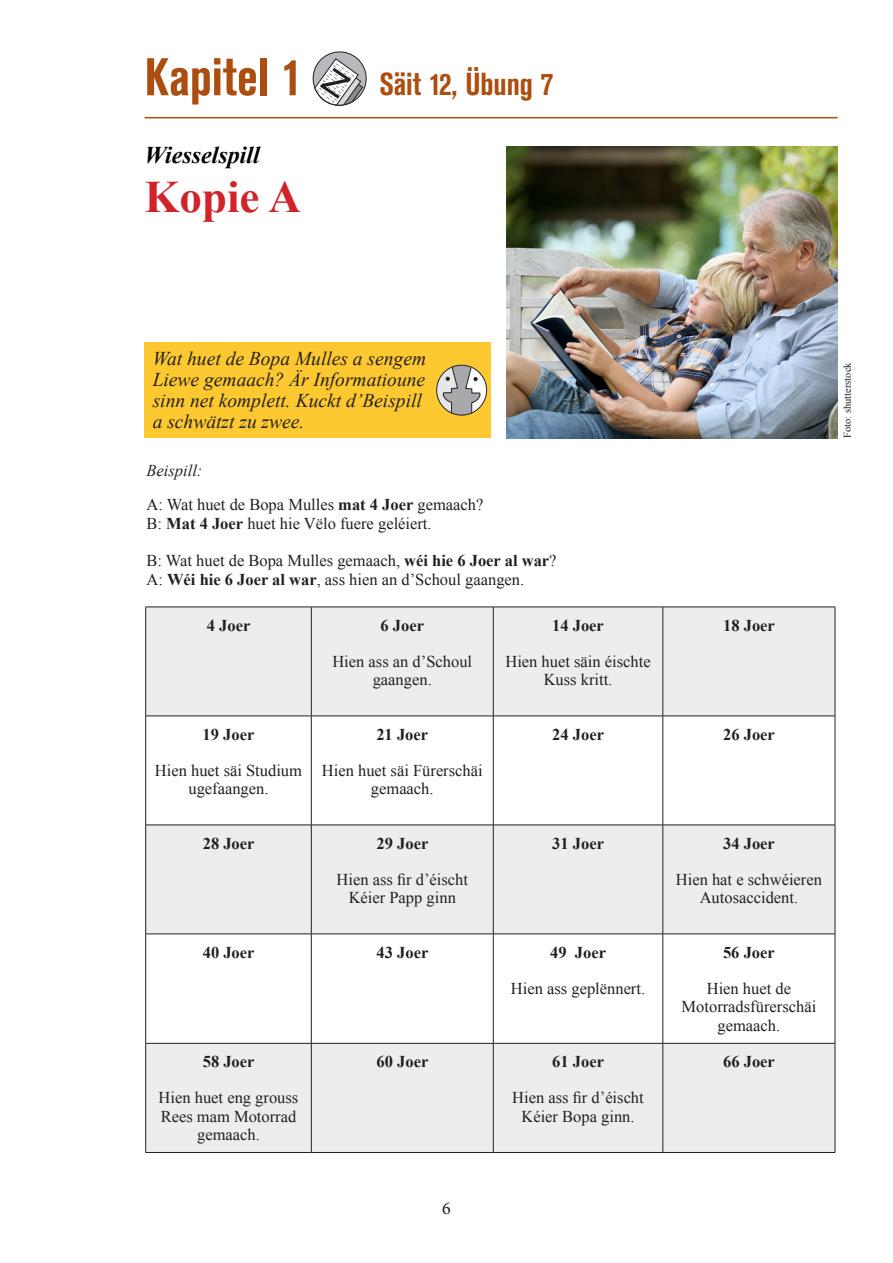
<style>
.page{position:relative;width:893px;height:1263px;background:#fff}
.page>*{position:absolute;margin:0;border:0;box-sizing:border-box;transform-origin:0 0}
.t1{font:700 condensed 52.5px "Akzidenz Grotesk BE";color:#ac4e0f}
.t2{font:700 45px "Times New Roman";color:#d1232a}
.t3{font:700 condensed 31.5px "Akzidenz Grotesk BE";color:#ac4e0f}
.t4{font:italic 700 24px "Times New Roman";color:#000}
.List_Paragraph{font:italic 19.5px/21px "Times New Roman";color:#231f20}
.t5{font:18px "Minion Pro";color:#231f20}
.t6{font:16.5px/18.1px "Times New Roman";color:#231f20;text-align:center}
.t7{font:700 16.5px "Times New Roman";color:#231f20}
.t8{font:italic 16.5px "Times New Roman";color:#231f20}
.t9{font:10.5px "Times New Roman";color:#231f20}
.s1{font-weight:700}
</style>
<div class="page">
<hr style="left:145px;top:117px;width:693px;height:1px;background:#ac4e0f">
<img style="left:506px;top:147px;width:332px;height:291px">
<div style="left:145px;top:342px;width:346px;height:96px;background:#fec930"></div>
<svg style="left:436px;top:364px;width:51px;height:52px"></svg>
<svg style="left:146px;top:608px;width:689px;height:544px;fill:#ededed"></svg>
<hr style="left:145px;top:607px;width:166px;height:1px;background:#231f20">
<hr style="left:145px;top:607px;width:1px;height:109px;background:#231f20">
<hr style="left:311px;top:607px;width:182px;height:1px;background:#231f20">
<hr style="left:311px;top:607px;width:1px;height:109px;background:#231f20">
<hr style="left:493px;top:607px;width:170px;height:1px;background:#231f20">
<hr style="left:493px;top:607px;width:1px;height:109px;background:#231f20">
<hr style="left:663px;top:607px;width:172px;height:1px;background:#231f20">
<hr style="left:663px;top:607px;width:1px;height:109px;background:#231f20">
<hr style="left:835px;top:607px;width:1px;height:109px;background:#231f20">
<hr style="left:145px;top:716px;width:166px;height:1px;background:#231f20">
<hr style="left:145px;top:716px;width:1px;height:109px;background:#231f20">
<hr style="left:311px;top:716px;width:182px;height:1px;background:#231f20">
<hr style="left:311px;top:716px;width:1px;height:109px;background:#231f20">
<hr style="left:493px;top:716px;width:170px;height:1px;background:#231f20">
<hr style="left:493px;top:716px;width:1px;height:109px;background:#231f20">
<hr style="left:663px;top:716px;width:172px;height:1px;background:#231f20">
<hr style="left:663px;top:716px;width:1px;height:109px;background:#231f20">
<hr style="left:835px;top:716px;width:1px;height:109px;background:#231f20">
<hr style="left:145px;top:825px;width:166px;height:1px;background:#231f20">
<hr style="left:145px;top:825px;width:1px;height:109px;background:#231f20">
<hr style="left:311px;top:825px;width:182px;height:1px;background:#231f20">
<hr style="left:311px;top:825px;width:1px;height:109px;background:#231f20">
<hr style="left:493px;top:825px;width:170px;height:1px;background:#231f20">
<hr style="left:493px;top:825px;width:1px;height:109px;background:#231f20">
<hr style="left:663px;top:825px;width:172px;height:1px;background:#231f20">
<hr style="left:663px;top:825px;width:1px;height:109px;background:#231f20">
<hr style="left:835px;top:825px;width:1px;height:109px;background:#231f20">
<hr style="left:145px;top:934px;width:166px;height:1px;background:#231f20">
<hr style="left:145px;top:934px;width:1px;height:109px;background:#231f20">
<hr style="left:311px;top:934px;width:182px;height:1px;background:#231f20">
<hr style="left:311px;top:934px;width:1px;height:109px;background:#231f20">
<hr style="left:493px;top:934px;width:170px;height:1px;background:#231f20">
<hr style="left:493px;top:934px;width:1px;height:109px;background:#231f20">
<hr style="left:663px;top:934px;width:172px;height:1px;background:#231f20">
<hr style="left:663px;top:934px;width:1px;height:109px;background:#231f20">
<hr style="left:835px;top:934px;width:1px;height:109px;background:#231f20">
<hr style="left:145px;top:1043px;width:166px;height:1px;background:#231f20">
<hr style="left:145px;top:1043px;width:1px;height:109px;background:#231f20">
<hr style="left:311px;top:1043px;width:182px;height:1px;background:#231f20">
<hr style="left:311px;top:1043px;width:1px;height:109px;background:#231f20">
<hr style="left:493px;top:1043px;width:170px;height:1px;background:#231f20">
<hr style="left:493px;top:1043px;width:1px;height:109px;background:#231f20">
<hr style="left:663px;top:1043px;width:172px;height:1px;background:#231f20">
<hr style="left:663px;top:1043px;width:1px;height:109px;background:#231f20">
<hr style="left:835px;top:1043px;width:1px;height:109px;background:#231f20">
<hr style="left:145px;top:1152px;width:166px;height:1px;background:#231f20">
<hr style="left:311px;top:1152px;width:182px;height:1px;background:#231f20">
<hr style="left:493px;top:1152px;width:170px;height:1px;background:#231f20">
<hr style="left:663px;top:1152px;width:172px;height:1px;background:#231f20">
<svg style="left:312px;top:51px;width:55px;height:55px"></svg>
<p class="t1" style="left:145px;top:47px;width:160px">Kapitel 1</p>
<p class="t3" style="left:379px;top:66px;width:175px">Säit 12, Übung 7</p>
<p class="t4" style="left:145px;top:138px;width:117px">Wiesselspill</p>
<p class="t2" style="left:145px;top:166px;width:158px">Kopie A</p>
<p class="List_Paragraph" style="left:153px;top:348px;width:275px">Wat huet de Bopa Mulles a sengem<br>Liewe gemaach? Är Informatioune sinn net komplett. Kuckt d’Beispill a schwätzt zu zwee.</p>
<p class="t8" style="left:147px;top:459px;width:57px">Beispill:</p>
<p class="t6" style="left:147px;top:495px;width:338px">A: Wat huet de Bopa Mulles <span class="s1">mat 4 Joer</span> gemaach?</p>
<p class="t6" style="left:147px;top:514px;width:287px">B: <span class="s1">Mat 4 Joer</span> huet hie Vëlo fuere geléiert.</p>
<p class="t6" style="left:147px;top:551px;width:412px">B: Wat huet de Bopa Mulles gemaach, <span class="s1">wéi hie 6 Joer al war</span>?</p>
<p class="t6" style="left:147px;top:570px;width:379px">A: <span class="s1">Wéi hie 6 Joer al war</span>, ass hien an d’Schoul gaangen.</p>
<p class="t7" style="left:207px;top:614px;width:45px">4 Joer</p>
<p class="t7" style="left:380px;top:614px;width:45px">6 Joer</p>
<p class="t6" style="left:332px;top:652px;width:141px">Hien ass an d’Schoul gaangen.</p>
<p class="t7" style="left:552px;top:614px;width:53px">14 Joer</p>
<p class="t6" style="left:505px;top:652px;width:147px">Hien huet säin éischte<br>Kuss kritt.</p>
<p class="t7" style="left:723px;top:614px;width:53px">18 Joer</p>
<p class="t7" style="left:203px;top:723px;width:53px">19 Joer</p>
<p class="t6" style="left:155px;top:761px;width:149px">Hien huet säi Studium ugefaangen.</p>
<p class="t7" style="left:376px;top:723px;width:53px">21 Joer</p>
<p class="t6" style="left:322px;top:761px;width:162px">Hien huet säi Fürerschäi gemaach.</p>
<p class="t7" style="left:203px;top:832px;width:53px">28 Joer</p>
<p class="t7" style="left:377px;top:832px;width:53px">29 Joer</p>
<p class="t6" style="left:337px;top:870px;width:133px">Hien ass fir d’éischt<br>Kéier Papp ginn</p>
<p class="t7" style="left:552px;top:723px;width:53px">24 Joer</p>
<p class="t7" style="left:723px;top:723px;width:53px">26 Joer</p>
<p class="t7" style="left:552px;top:832px;width:53px">31 Joer</p>
<p class="t7" style="left:723px;top:832px;width:53px">34 Joer</p>
<p class="t6" style="left:676px;top:870px;width:148px">Hien hat e schwéieren<br>Autosaccident.</p>
<p class="t7" style="left:203px;top:941px;width:53px">40 Joer</p>
<p class="t7" style="left:377px;top:941px;width:53px">43 Joer</p>
<p class="t7" style="left:550px;top:941px;width:57px">49 Joer</p>
<p class="t6" style="left:511px;top:979px;width:136px">Hien ass geplënnert.</p>
<p class="t7" style="left:203px;top:1050px;width:53px">58 Joer</p>
<p class="t6" style="left:159px;top:1088px;width:141px">Hien huet eng grouss<br>Rees mam Motorrad gemaach.</p>
<p class="t7" style="left:377px;top:1050px;width:53px">60 Joer</p>
<p class="t7" style="left:552px;top:1050px;width:53px">61 Joer</p>
<p class="t6" style="left:512px;top:1088px;width:133px">Hien ass fir d’éischt<br>Kéier Bopa ginn.</p>
<p class="t7" style="left:723px;top:941px;width:53px">56 Joer</p>
<p class="t6" style="left:682px;top:979px;width:136px">Hien huet de<br>Motorradsfürerschäi gemaach.</p>
<p class="t7" style="left:723px;top:1050px;width:53px">66 Joer</p>
<p class="t9" style="left:840px;top:438px;width:77px;rotate:-90deg">Foto: shutterstock</p>
<p class="t5" style="left:442px;top:1196px;width:10px">6</p>
</div>
